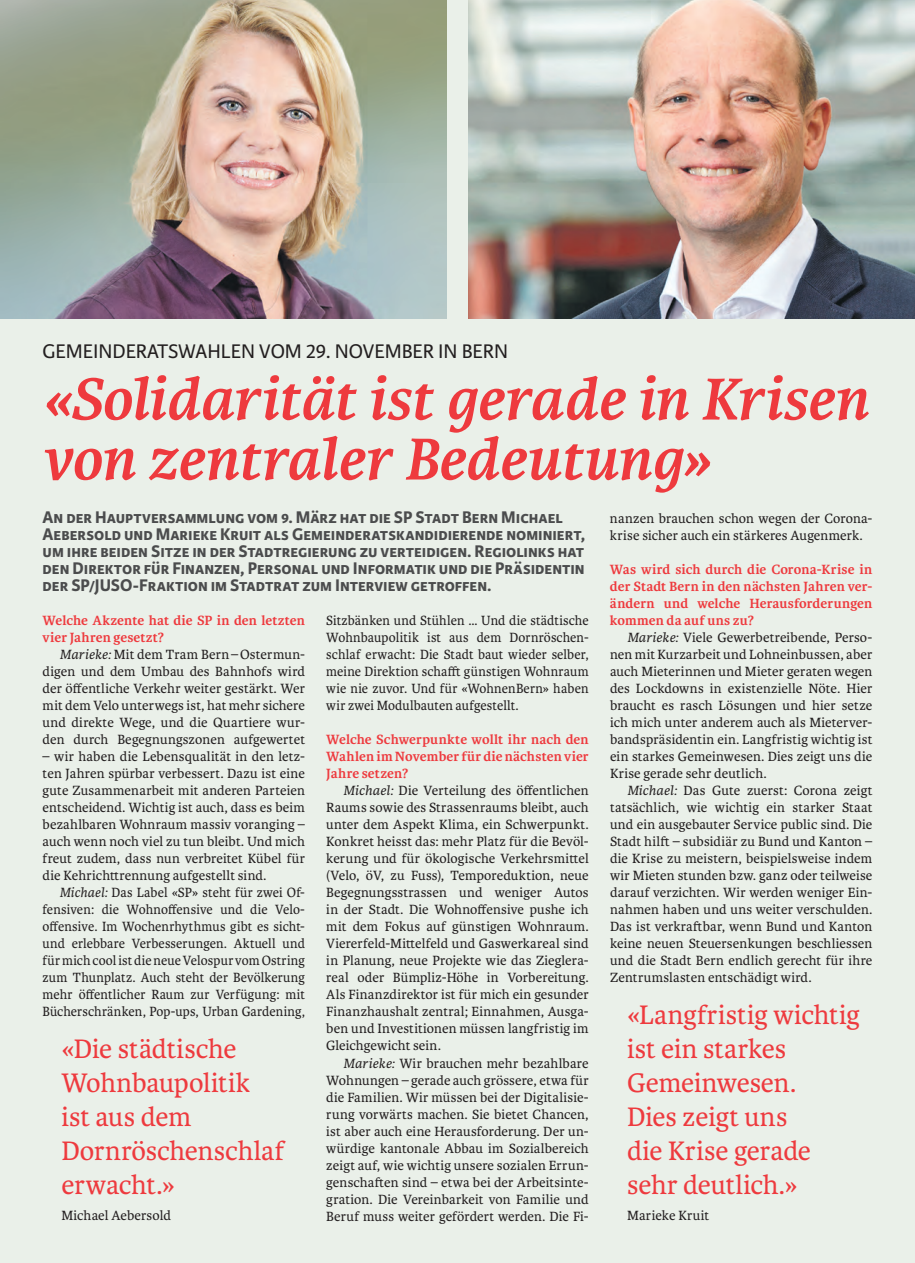
<style>
.page{position:relative;width:915px;height:1263px;background:#fff}
.page>*{position:absolute;margin:0;border:0;box-sizing:border-box;transform-origin:0 0}
.t1{font:italic 700 63px/60px "Karmina";letter-spacing:-.01em;color:#ee3a3e}
.t2{font:28.5px/34px "Karmina";letter-spacing:-.005em;color:#ee3a3e}
.t3{font:21px "Karmina Sans";color:#231f20}
.t4{font:700 18px/17px "Karmina Sans";color:#4b4c4d}
.t5{font:14.25px/17px "Karmina";letter-spacing:.01em;color:#231f20;text-align:justify}
.t6{font:14.25px/17px "Karmina";letter-spacing:.01em;color:#231f20;text-align:justify;scale:.96 1}
.t7{font:700 14.25px/17px "Karmina";letter-spacing:.01em;color:#ee3a3e;text-align:justify}
.s1{font-style:italic}
</style>
<div class="page">
<div style="left:0;top:0;width:914px;height:1263px;background:#eaf0e9"></div>
<img style="left:0;top:0;width:446px;height:319px">
<img style="left:468px;top:0;width:446px;height:319px">
<h3 class="t3" style="left:43px;top:339px;width:467px">GEMEINDERATSWAHLEN VOM 29. NOVEMBER IN BERN</h3>
<h1 class="t1" style="left:43px;top:370px;width:826px">«Solidarität ist gerade in Krisen von zentraler Bedeutung»</h1>
<p class="t4" style="left:43px;top:509px;width:544px">An der Hauptversammlung vom 9. März hat die SP Stadt Bern Michael Aebersold und Marieke Kruit als Gemeinderatskandidierende nominiert, um ihre beiden Sitze in der Stadtregierung zu verteidigen. Regiolinks hat den Direktor für Finanzen, Personal und Informatik und die Präsidentin der SP/JUSO-Fraktion im Stadtrat zum Interview getroffen.</p>
<p class="t7" style="left:43px;top:612px;width:264px">Welche Akzente hat die SP in den letzten vier Jahren gesetzt?</p>
<p class="t5" style="left:43px;top:646px;width:264px;text-indent:17px"><span class="s1">Marieke:</span> Mit dem Tram Bern–Ostermun&shy;digen und dem Umbau des Bahnhofs wird der öffentliche Verkehr weiter gestärkt. Wer mit dem Velo unterwegs ist, hat mehr sichere und direkte Wege, und die Quartiere wur&shy;den durch Begegnungszonen aufgewertet</p>
<p class="t5" style="left:43px;top:748px;width:264px">– wir haben die Lebensqualität in den letz&shy;ten Jahren spürbar verbessert. Dazu ist eine gute Zusammenarbeit mit anderen Parteien entscheidend. Wichtig ist auch, dass es beim bezahlbaren Wohnraum massiv voranging – auch wenn noch viel zu tun bleibt. Und mich freut zudem, dass nun verbreitet Kübel für die Kehrichttrennung aufgestellt sind.</p>
<p class="t6" style="left:43px;top:884px;width:275px;text-indent:17px"><span class="s1">Michael:</span> Das Label «SP» steht für zwei Of&shy;fensiven: die Wohnoffensive und die Velo&shy;offensive. Im Wochenrhythmus gibt es sicht&shy;und erlebbare Verbesserungen. Aktuell und für mich cool ist die neue Velospur vom Ostring zum Thunplatz. Auch steht der Bevölkerung mehr öffentlicher Raum zur Verfügung: mit Bücherschränken, Pop-ups, Urban Gardening,</p>
<h2 class="t2" style="left:61px;top:1032px;width:224px">«Die städtische<br>Wohnbaupolitik ist aus dem<br>Dornröschenschlaf erwacht.»</h2>
<p class="t5" style="left:61px;top:1207px;width:111px">Michael Aebersold</p>
<p class="t6" style="left:326px;top:612px;width:275px">Sitzbänken und Stühlen … Und die städtische Wohnbaupolitik ist aus dem Dornröschen&shy;schlaf erwacht: Die Stadt baut wieder selber, meine Direktion schafft günstigen Wohnraum wie nie zuvor. Und für «WohnenBern» haben wir zwei Modulbauten aufgestellt.</p>
<p class="t7" style="left:326px;top:731px;width:264px">Welche Schwerpunkte wollt ihr nach den Wahlen im November für die nächsten vier Jahre setzen?</p>
<p class="t5" style="left:326px;top:782px;width:264px;text-indent:17px"><span class="s1">Michael:</span> Die Verteilung des öffentlichen Raums sowie des Strassenraums bleibt, auch unter dem Aspekt Klima, ein Schwerpunkt.<br>Konkret heisst das: mehr Platz für die Bevöl&shy;kerung und für ökologische Verkehrsmittel (Velo, öV, zu Fuss), Temporeduktion, neue Begegnungsstrassen und weniger Autos in der Stadt. Die Wohnoffensive pushe ich mit dem Fokus auf günstigen Wohnraum.<br>Viererfeld-Mittelfeld und Gaswerkareal sind in Planung, neue Projekte wie das Zieglera&shy;real oder Bümpliz-Höhe in Vorbereitung.<br>Als Finanzdirektor ist für mich ein gesunder Finanzhaushalt zentral; Einnahmen, Ausga&shy;ben und Investitionen müssen langfristig im Gleichgewicht sein.</p>
<p class="t5" style="left:326px;top:1054px;width:264px;text-indent:17px"><span class="s1">Marieke:</span> Wir brauchen mehr bezahlbare Wohnungen – gerade auch grössere, etwa für die Familien. Wir müssen bei der Digitalisie&shy;rung vorwärts machen. Sie bietet Chancen, ist aber auch eine Herausforderung. Der un&shy;würdige kantonale Abbau im Sozialbereich zeigt auf, wie wichtig unsere sozialen Errun&shy;genschaften sind – etwa bei der Arbeitsinte&shy;gration. Die Vereinbarkeit von Familie und Beruf muss weiter gefördert werden. Die Fi-</p>
<p class="t5" style="left:609px;top:510px;width:264px">nanzen brauchen schon wegen der Corona&shy;krise sicher auch ein stärkeres Augenmerk.</p>
<p class="t7" style="left:609px;top:561px;width:264px">Was wird sich durch die Corona-Krise in der Stadt Bern in den nächsten Jahren ver&shy;ändern und welche Herausforderungen kommen da auf uns zu?</p>
<p class="t5" style="left:609px;top:629px;width:264px;text-indent:17px"><span class="s1">Marieke:</span> Viele Gewerbetreibende, Perso&shy;nen mit Kurzarbeit und Lohneinbussen, aber auch Mieterinnen und Mieter geraten wegen des Lockdowns in existenzielle Nöte. Hier braucht es rasch Lösungen und hier setze ich mich unter anderem auch als Mieterver&shy;bandspräsidentin ein. Langfristig wichtig ist ein starkes Gemeinwesen. Dies zeigt uns die Krise gerade sehr deutlich.</p>
<p class="t5" style="left:609px;top:782px;width:264px;text-indent:17px"><span class="s1">Michael:</span> Das Gute zuerst: Corona zeigt tatsächlich, wie wichtig ein starker Staat und ein ausgebauter Service public sind. Die Stadt hilft – subsidiär zu Bund und Kanton – die Krise zu meistern, beispielsweise indem wir Mieten stunden bzw. ganz oder teilweise darauf verzichten. Wir werden weniger Ein&shy;nahmen haben und uns weiter verschulden.<br>Das ist verkraftbar, wenn Bund und Kanton keine neuen Steuersenkungen beschliessen und die Stadt Bern endlich gerecht für ihre Zentrumslasten entschädigt wird.</p>
<h2 class="t2" style="left:626px;top:998px;width:234px">«Langfristig wichtig ist ein starkes<br>Gemeinwesen.<br>Dies zeigt uns<br>die Krise gerade sehr deutlich.»</h2>
<p class="t5" style="left:626px;top:1207px;width:84px">Marieke Kruit</p>
</div>
